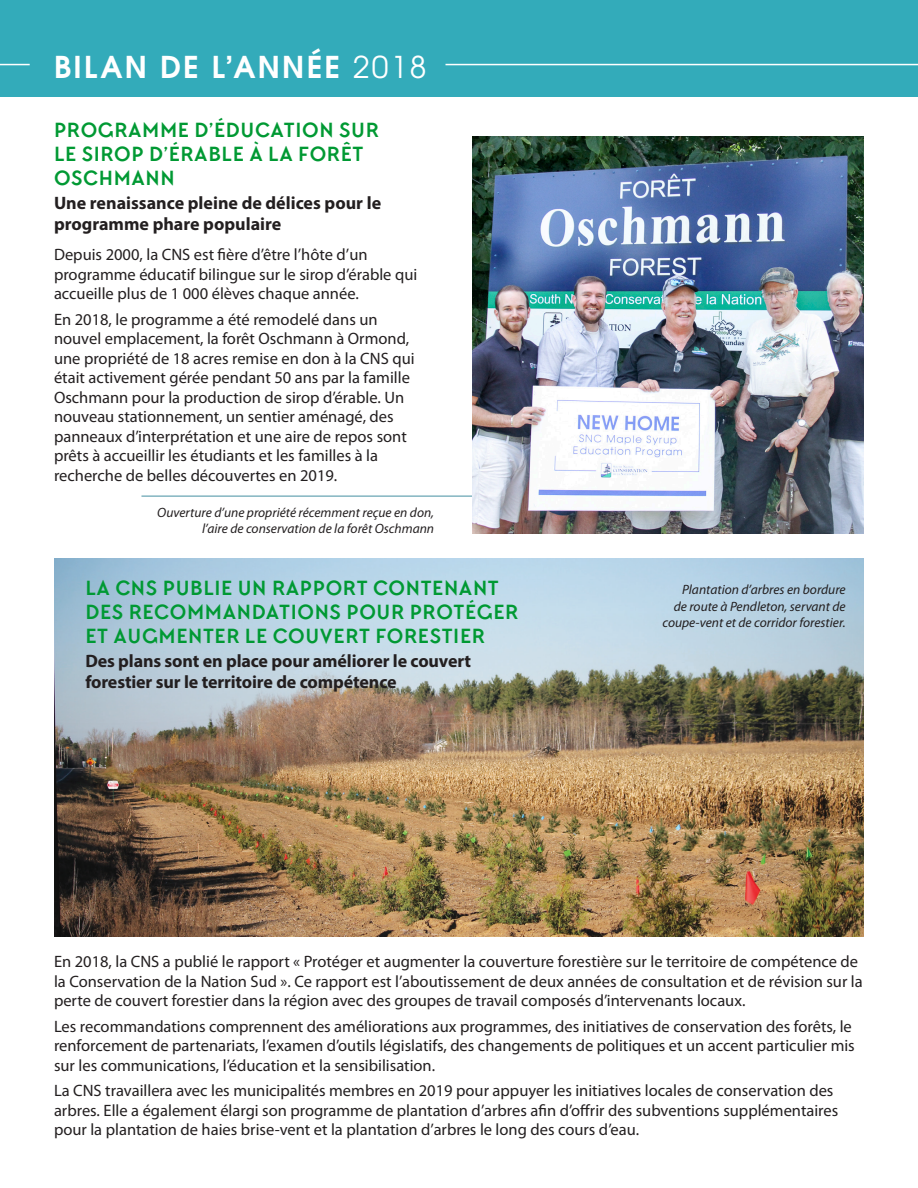
<style>
.page{position:relative;width:918px;height:1188px;background:#fff}
.page>*{position:absolute;margin:0;border:0;box-sizing:border-box;transform-origin:0 0}
.t1{font:700 30px "Te X Gyre Adventor";letter-spacing:.075em;color:#fff}
.Header_Green{font:700 21px/24px "TT Chocolates";letter-spacing:.03em;color:#093}
._11_13_Body{font:700 18px/21px "Myriad Pro";letter-spacing:-.01em;color:#231f20}
._11_13_Body-2{font:16.5px/19.5px "Myriad Pro";color:#231f20}
.Caption{font:italic 13.5px "Myriad Pro";color:#231f20}
.s1{font-weight:400}
</style>
<div class="page">
<img style="left:54px;top:558px;width:810px;height:378px">
<div style="left:0;top:0;width:918px;height:96px;background:#33abba"></div>
<hr style="left:141px;top:496px;width:331px;height:1px;background:#4490a2">
<hr style="left:446px;top:64px;width:472px;height:1px;background:#fff">
<hr style="left:0;top:64px;width:30px;height:1px;background:#fff">
<img style="left:472px;top:137px;width:392px;height:397px">
<p class="t1" style="left:54px;top:41px;width:374px">BILAN DE L’ANNÉE <span class="s1">2018</span></p>
<p class="Header_Green" style="left:54px;top:118px;width:326px">PROGRAMME D’ÉDUCATION SUR<br>LE SIROP D’ÉRABLE À LA FORÊT<br>OSCHMANN</p>
<p class="_11_13_Body" style="left:54px;top:192px;width:329px">Une renaissance pleine de délices pour le programme phare populaire</p>
<p class="_11_13_Body-2" style="left:54px;top:245px;width:365px">Depuis 2000, la CNS est fière d’être l’hôte d’un programme éducatif bilingue sur le sirop d’érable qui accueille plus de 1 000 élèves chaque année.</p>
<p class="_11_13_Body-2" style="left:54px;top:309px;width:362px">En 2018, le programme a été remodelé dans un nouvel emplacement, la forêt Oschmann à Ormond, une propriété de 18 acres remise en don à la CNS qui était activement gérée pendant 50 ans par la famille Oschmann pour la production de sirop d’érable. Un nouveau stationnement, un sentier aménagé, des panneaux d’interprétation et une aire de repos sont prêts à accueillir les étudiants et les familles à la recherche de belles découvertes en 2019.</p>
<p class="Caption" style="left:157px;top:504px;width:278px">Ouverture d’une propriété récemment reçue en don,</p>
<p class="Caption" style="left:202px;top:520px;width:233px">l’aire de conservation de la forêt Oschmann</p>
<p class="Header_Green" style="left:85px;top:576px;width:415px">LA CNS PUBLIE UN RAPPORT CONTENANT</p>
<p class="Header_Green" style="left:85px;top:600px;width:434px">DES RECOMMANDATIONS POUR PROTÉGER</p>
<p class="Header_Green" style="left:85px;top:624px;width:401px">ET AUGMENTER LE COUVERT FORESTIER</p>
<p class="_11_13_Body" style="left:85px;top:650px;width:387px">Des plans sont en place pour améliorer le couvert</p>
<p class="_11_13_Body" style="left:85px;top:671px;width:313px">forestier sur le territoire de compétence</p>
<p class="Caption" style="left:682px;top:582px;width:165px">Plantation d’arbres en bordure</p>
<p class="Caption" style="left:674px;top:598px;width:173px">de route à Pendleton, servant de</p>
<p class="Caption" style="left:662px;top:614px;width:185px">coupe-vent et de corridor forestier.</p>
<p class="_11_13_Body-2" style="left:54px;top:951px;width:810px">En 2018, la CNS a publié le rapport « Protéger et augmenter la couverture forestière sur le territoire de compétence de la Conservation de la Nation Sud ». Ce rapport est l’aboutissement de deux années de consultation et de révision sur la perte de couvert forestier dans la région avec des groupes de travail composés d’intervenants locaux.</p>
<p class="_11_13_Body-2" style="left:54px;top:1016px;width:802px">Les recommandations comprennent des améliorations aux programmes, des initiatives de conservation des forêts, le renforcement de partenariats, l’examen d’outils législatifs, des changements de politiques et un accent particulier mis sur les communications, l’éducation et la sensibilisation.</p>
<p class="_11_13_Body-2" style="left:54px;top:1080px;width:786px">La CNS travaillera avec les municipalités membres en 2019 pour appuyer les initiatives locales de conservation des arbres. Elle a également élargi son programme de plantation d’arbres afin d’offrir des subventions supplémentaires pour la plantation de haies brise-vent et la plantation d’arbres le long des cours d’eau.</p>
</div>
